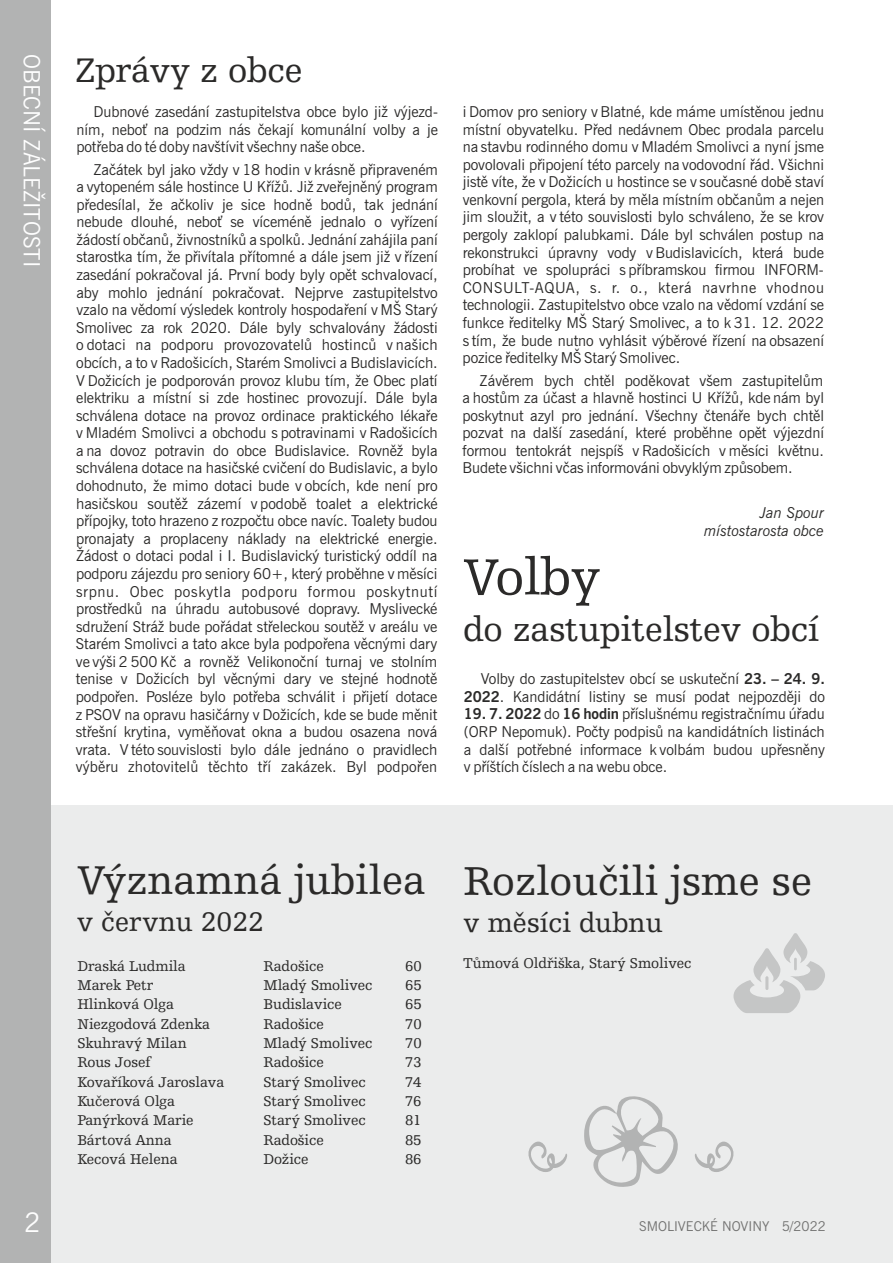
<style>
.page{position:relative;width:893px;height:1263px;background:#fff}
.page>*{position:absolute;margin:0;border:0;box-sizing:border-box;transform-origin:0 0}
.t1{font:54px "Humanist Slabserif 712 AT";letter-spacing:-.005em;color:#2b2a29}
.t2{font:42.6px "Humanist Slabserif 712 AT";color:#2b2a29}
.t3{font:36px "Humanist Slabserif 712 AT";letter-spacing:-.005em;color:#2b2a29}
.t4{font:28.35px "Humanist Slabserif 712 AT";color:#2b2a29}
.t5{font:27px "News Gothic AT";color:#fefefe}
.t6{font:22.5px "News Gothic AT";color:#fefefe}
.t7{font:15px/17.5px "News Gothic AT";letter-spacing:-.005em;color:#2b2a29;text-align:justify}
.t8{font:15px "Humanist Slabserif 712 AT";letter-spacing:-.005em;color:#2b2a29}
.t9{font:italic 15px/17.5px "News Gothic AT";letter-spacing:-.005em;color:#2b2a29;text-align:right}
.t10{font:13.5px "News Gothic AT";color:#727271}
.s1{font-weight:700}
</style>
<div class="page">
<div style="left:0;top:805px;width:893px;height:458px;background:#ebecec"></div>
<div style="left:0;top:0;width:51px;height:1263px;background:#b2b3b3"></div>
<svg style="left:584px;top:1096px;width:94px;height:91px"></svg>
<svg style="left:528px;top:1141px;width:39px;height:31px"></svg>
<svg style="left:695px;top:1141px;width:39px;height:31px"></svg>
<svg style="left:733px;top:933px;width:92px;height:80px"></svg>
<hr style="left:765px;top:976px;width:3px;height:14px;background:#c5c6c6;border-radius:2px">
<h3 class="t6" style="left:40px;top:54px;width:214px;rotate:90deg">OBECNÍ ZÁLEŽITOSTI</h3>
<h3 class="t3" style="left:75px;top:56px;width:229px">Zprávy z obce</h3>
<p class="t7" style="left:76px;top:104px;width:363px;text-indent:17px">Dubnové zasedání zastupitelstva obce bylo již výjezd&shy;ním, neboť na podzim nás čekají komunální volby a je potřeba do té doby navštívit všechny naše obce.</p>
<p class="t7" style="left:76px;top:162px;width:364px;text-indent:18px">Začátek byl jako vždy v 18 hodin v krásně připraveném a vytopeném sále hostince U Křížů. Již zveřejněný program předesílal, že ačkoliv je sice hodně bodů, tak jednání nebude dlouhé, neboť se víceméně jednalo o vyřízení žádostí občanů, živnostníků a spolků. Jednání zahájila paní starostka tím, že přivítala přítomné a dále jsem již v řízení zasedání pokračoval já. První body byly opět schvalovací, aby mohlo jednání pokračovat. Nejprve zastupitelstvo vzalo na vědomí výsledek kontroly hospodaření v MŠ Starý Smolivec za rok 2020. Dále byly schvalovány žádosti o dotaci na podporu provozovatelů hostinců v našich obcích, a to v Radošicích, Starém Smolivci a Budislavicích.<br>V Dožicích je podporován provoz klubu tím, že Obec platí elektriku a místní si zde hostinec provozují. Dále byla schválena dotace na provoz ordinace praktického lékaře v Mladém Smolivci a obchodu s potravinami v Radošicích a na dovoz potravin do obce Budislavice. Rovněž byla schválena dotace na hasičské cvičení do Budislavic, a bylo dohodnuto, že mimo dotaci bude v obcích, kde není pro hasičskou soutěž zázemí v podobě toalet a elektrické přípojky, toto hrazeno z rozpočtu obce navíc. Toalety budou pronajaty a proplaceny náklady na elektrické energie.<br>Žádost o dotaci podal i I. Budislavický turistický oddíl na podporu zájezdu pro seniory 60+, který proběhne v měsíci srpnu. Obec poskytla podporu formou poskytnutí prostředků na úhradu autobusové dopravy. Myslivecké sdružení Stráž bude pořádat střeleckou soutěž v areálu ve Starém Smolivci a tato akce byla podpořena věcnými dary ve výši 2 500 Kč a rovněž Velikonoční turnaj ve stolním tenise v Dožicích byl věcnými dary ve stejné hodnotě podpořen. Posléze bylo potřeba schválit i přijetí dotace z PSOV na opravu hasičárny v Dožicích, kde se bude měnit střešní krytina, vyměňovat okna a budou osazena nová vrata. V této souvislosti bylo dále jednáno o pravidlech výběru zhotovitelů těchto tří zakázek. Byl podpořen</p>
<p class="t7" style="left:463px;top:104px;width:363px">i Domov pro seniory v Blatné, kde máme umístěnou jednu místní obyvatelku. Před nedávnem Obec prodala parcelu na stavbu rodinného domu v Mladém Smolivci a nyní jsme povolovali připojení této parcely na vodovodní řád. Všichni jistě víte, že v Dožicích u hostince se v současné době staví venkovní pergola, která by měla místním občanům a nejen jim sloužit, a v této souvislosti bylo schváleno, že se krov pergoly zaklopí palubkami. Dále byl schválen postup na rekonstrukci úpravny vody v Budislavicích, která bude probíhat ve spolupráci s příbramskou firmou INFORM-CONSULT-AQUA, s. r. o., která navrhne vhodnou technologii. Zastupitelstvo obce vzalo na vědomí vzdání se funkce ředitelky MŠ Starý Smolivec, a to k 31. 12. 2022 s tím, že bude nutno vyhlásit výběrové řízení na obsazení pozice ředitelky MŠ Starý Smolivec.</p>
<p class="t7" style="left:463px;top:373px;width:363px;text-indent:17px">Závěrem bych chtěl poděkovat všem zastupitelům a hostům za účast a hlavně hostinci U Křížů, kde nám byl poskytnut azyl pro jednání. Všechny čtenáře bych chtěl pozvat na další zasedání, které proběhne opět výjezdní formou tentokrát nejspíš v Radošicích v měsíci květnu.<br>Budete všichni včas informováni obvyklým způsobem.</p>
<p class="t9" style="left:704px;top:505px;width:121px">Jan Spour místostarosta obce</p>
<h1 class="t1" style="left:463px;top:556px;width:139px">Volby</h1>
<h3 class="t3" style="left:463px;top:615px;width:358px">do zastupitelstev obcí</h3>
<p class="t7" style="left:464px;top:671px;width:362px;text-align:right">Volby do zastupitelstev obcí se uskuteční <span class="s1">23. – 24. 9.<br>2022</span>. Kandidátní listiny se musí podat nejpozději do</p>
<p class="t7" style="left:464px;top:707px;width:362px"><span class="s1">19. 7. 2022</span> do <span class="s1">16 hodin</span> příslušnému registračnímu úřadu (ORP Nepomuk). Počty podpisů na kandidátních listinách a další potřebné informace k volbám budou upřesněny v příštích číslech a na webu obce.</p>
<h3 class="t5" style="left:24px;top:1212px;width:18px">2</h3>
<h2 class="t2" style="left:77px;top:863px;width:350px">Významná jubilea</h2>
<h3 class="t4" style="left:77px;top:910px;width:188px">v červnu 2022</h3>
<p class="t8" style="left:77px;top:960px;width:110px">Draská Ludmila</p>
<p class="t8" style="left:263px;top:960px;width:62px">Radošice</p>
<p class="t8" style="left:405px;top:960px;width:18px">60</p>
<p class="t8" style="left:77px;top:979px;width:77px">Marek Petr</p>
<p class="t8" style="left:263px;top:979px;width:111px">Mladý Smolivec</p>
<p class="t8" style="left:405px;top:979px;width:18px">65</p>
<p class="t8" style="left:77px;top:998px;width:98px">Hlinková Olga</p>
<p class="t8" style="left:263px;top:998px;width:80px">Budislavice</p>
<p class="t8" style="left:405px;top:998px;width:18px">65</p>
<p class="t8" style="left:77px;top:1018px;width:134px">Niezgodová Zdenka</p>
<p class="t8" style="left:263px;top:1018px;width:62px">Radošice</p>
<p class="t8" style="left:405px;top:1018px;width:18px">70</p>
<p class="t8" style="left:77px;top:1037px;width:111px">Skuhravý Milan</p>
<p class="t8" style="left:263px;top:1037px;width:111px">Mladý Smolivec</p>
<p class="t8" style="left:405px;top:1037px;width:18px">70</p>
<p class="t8" style="left:77px;top:1056px;width:75px">Rous Josef</p>
<p class="t8" style="left:263px;top:1056px;width:62px">Radošice</p>
<p class="t8" style="left:405px;top:1056px;width:18px">73</p>
<p class="t8" style="left:77px;top:1076px;width:148px">Kovaříková Jaroslava</p>
<p class="t8" style="left:263px;top:1076px;width:104px">Starý Smolivec</p>
<p class="t8" style="left:405px;top:1076px;width:18px">74</p>
<p class="t8" style="left:77px;top:1095px;width:99px">Kučerová Olga</p>
<p class="t8" style="left:263px;top:1095px;width:104px">Starý Smolivec</p>
<p class="t8" style="left:405px;top:1095px;width:18px">76</p>
<p class="t8" style="left:77px;top:1114px;width:118px">Panýrková Marie</p>
<p class="t8" style="left:263px;top:1114px;width:104px">Starý Smolivec</p>
<p class="t8" style="left:405px;top:1114px;width:18px">81</p>
<p class="t8" style="left:77px;top:1134px;width:96px">Bártová Anna</p>
<p class="t8" style="left:263px;top:1134px;width:62px">Radošice</p>
<p class="t8" style="left:405px;top:1134px;width:18px">85</p>
<p class="t8" style="left:77px;top:1153px;width:102px">Kecová Helena</p>
<p class="t8" style="left:263px;top:1153px;width:47px">Dožice</p>
<p class="t8" style="left:405px;top:1153px;width:18px">86</p>
<h2 class="t2" style="left:464px;top:864px;width:350px">Rozloučili jsme se</h2>
<h3 class="t4" style="left:464px;top:911px;width:201px">v měsíci dubnu</h3>
<p class="t8" style="left:463px;top:957px;width:230px">Tůmová Oldřiška , Starý Smolivec</p>
<p class="t10" style="left:639px;top:1221px;width:188px">SMOLIVECKÉ NOVINY 5/2022</p>
</div>
